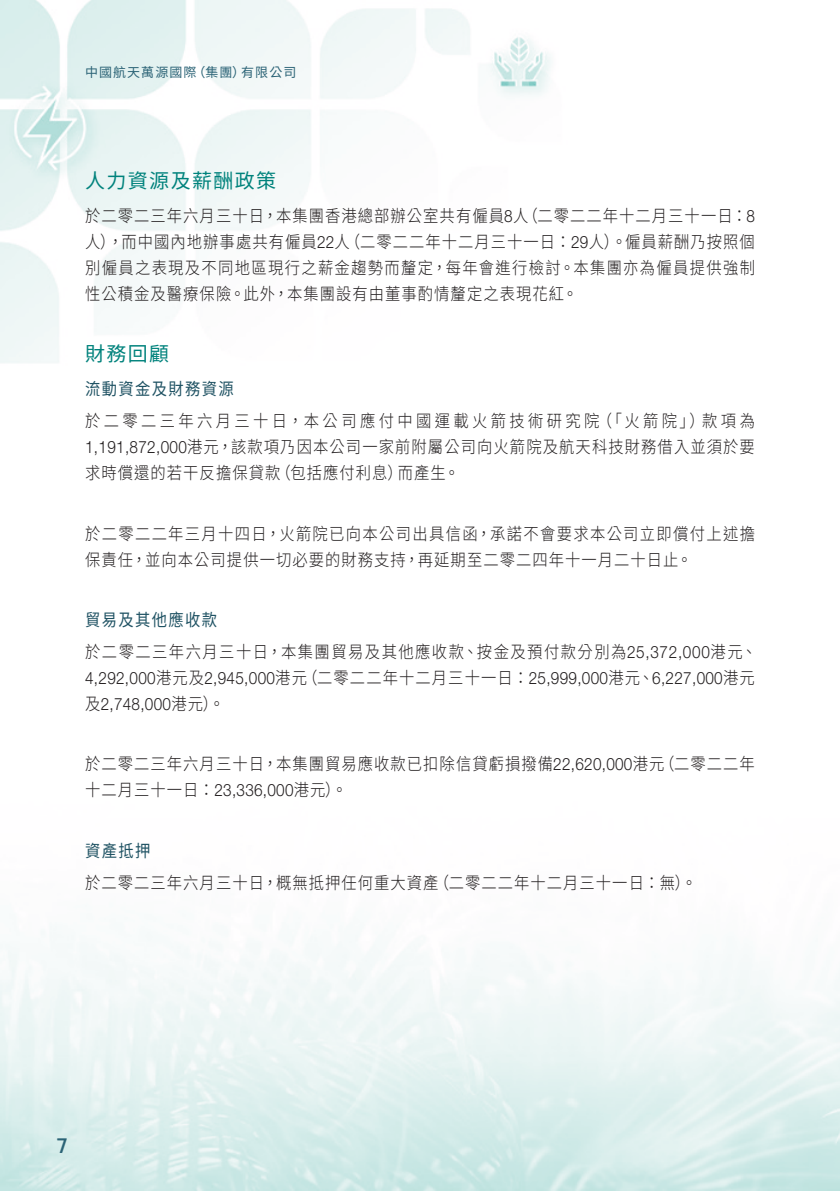
<style>
.page{position:relative;width:840px;height:1191px;background:#fff}
.page>*{position:absolute;margin:0;border:0;box-sizing:border-box;transform-origin:0 0}
.Heading_2{font:20px "Source Han Sans TC";letter-spacing:.07em;color:#00827c}
.t1{font:20px "Hermes";color:#2b6376}
.Body_Text{font:300 17px/26px "Source Han Sans TC";letter-spacing:.07em;color:#231f20;scale:.9 1}
.Body_Text-2{font:300 17px/26px "Source Han Sans TC";letter-spacing:.095em;color:#231f20;text-align:right;scale:.9 1}
.Body_Text-3{font:300 17px/26px "Helvetica Neue LT Std";letter-spacing:.02em;color:#231f20;scale:.9 1}
.Body_Text-4{font:300 17px "Source Han Sans TC";letter-spacing:.22em;color:#231f20;scale:.9 1}
.Heading_3{font:17px "Source Han Sans TC";letter-spacing:.09em;color:#1f5263;scale:.9 1}
.t2{font:13px "Source Han Sans TC";letter-spacing:.08em;color:#2b6376}
.s1{font-family:"Helvetica Neue LT Std"}
.s2{font-family:"Source Han Sans TC"}
</style>
<div class="page">
<img style="left:0;top:0;width:839px;height:1191px">
<p class="t2" style="left:192px;top:65px;width:54px">（集團）</p>
<p class="t2" style="left:85px;top:65px;width:113px">中國航天萬源國際</p>
<p class="t2" style="left:241px;top:65px;width:57px">有限公司</p>
<p class="Heading_2" style="left:85px;top:169px;width:192px">人力資源及薪酬政策</p>
<p class="Body_Text" style="left:85px;top:203px;width:745px;text-align:right">於二零二三年六月三十日，本集團香港總部辦公室共有僱員 （人<span class="s1">8</span> 二零二二年十二月三十一日：<span class="s1">8</span>（二零二二年十二月三十一日：<span class="s1">29</span>人）。僱員薪酬乃按照個</p>
<p class="Body_Text" style="left:85px;top:229px;width:745px">人，）而中國內地辦事處共有僱員<span class="s1">22</span>人<br>別僱員之表現及不同地區現行之薪金趨勢而釐定，每年會進行檢討。本集團亦為僱員提供強制性公積金及醫療保險。此外，本集團設有由董事酌情釐定之表現花紅。</p>
<p class="Heading_2" style="left:85px;top:342px;width:86px">財務回顧</p>
<p class="Heading_3" style="left:85px;top:379px;width:166px">流動資金及財務資源</p>
<p class="Body_Text-4" style="left:85px;top:411px;width:572px">於二零二三年六月三十日，本公司應付中國運載火箭技術研究院</p>
<p class="Body_Text" style="left:85px;top:434px;width:745px"><span class="s1">1,191,872,000</span>港元，該款項乃因本公司一家前附屬公司向火箭院及航天科技財務借入並須於要</p>
<p class="Body_Text" style="left:397px;top:460px;width:70px">而產生。</p>
<p class="Body_Text" style="left:596px;top:408px;width:121px">（「火箭院」）</p>
<p class="Body_Text" style="left:702px;top:408px;width:60px">款項為</p>
<p class="Body_Text" style="left:275px;top:460px;width:143px">（包括應付利息）</p>
<p class="Body_Text" style="left:85px;top:460px;width:218px">求時償還的若干反擔保貸款</p>
<p class="Body_Text" style="left:85px;top:520px;width:745px">於二零二二年三月十四日，火箭院已向本公司出具信函，承諾不會要求本公司立即償付上述擔保責任，並向本公司提供一切必要的財務支持，再延期至二零二四年十一月二十日止。</p>
<p class="Heading_3" style="left:85px;top:610px;width:148px">貿易及其他應收款</p>
<p class="Body_Text-2" style="left:85px;top:639px;width:747px">於二零二三年六月三十日，本集團貿易及其他應收款、按金及預付款分別為<span class="s1">25,372,000</span>港元、（二零二二年十二月三十一日：<span class="s1">25,999,000</span>港元、<span class="s1">6,227,000</span>港元</p>
<p class="Body_Text-3" style="left:85px;top:664px;width:248px">4,292,000<span class="s2">港元及</span>2,945,000<span class="s2">港元及</span>2,748,000<span class="s2">港元。(</span></p>
<p class="Body_Text" style="left:85px;top:751px;width:644px">於二零二三年六月三十日，本集團貿易應收款已扣除信貸虧損撥備<span class="s1">22,620,000</span>港元十二月三十一日：<span class="s1">23,336,000</span>港元。(</p>
<p class="Body_Text" style="left:658px;top:751px;width:108px">（二零二二年</p>
<p class="Heading_3" style="left:85px;top:841px;width:74px">資產抵押</p>
<p class="Body_Text" style="left:433px;top:869px;width:293px">（二零二二年十二月三十一日：無。(</p>
<p class="Body_Text" style="left:85px;top:869px;width:394px">於二零二三年六月三十日，概無抵押任何重大資產</p>
<p class="t1" style="left:57px;top:1133px;width:13px">7</p>
</div>
